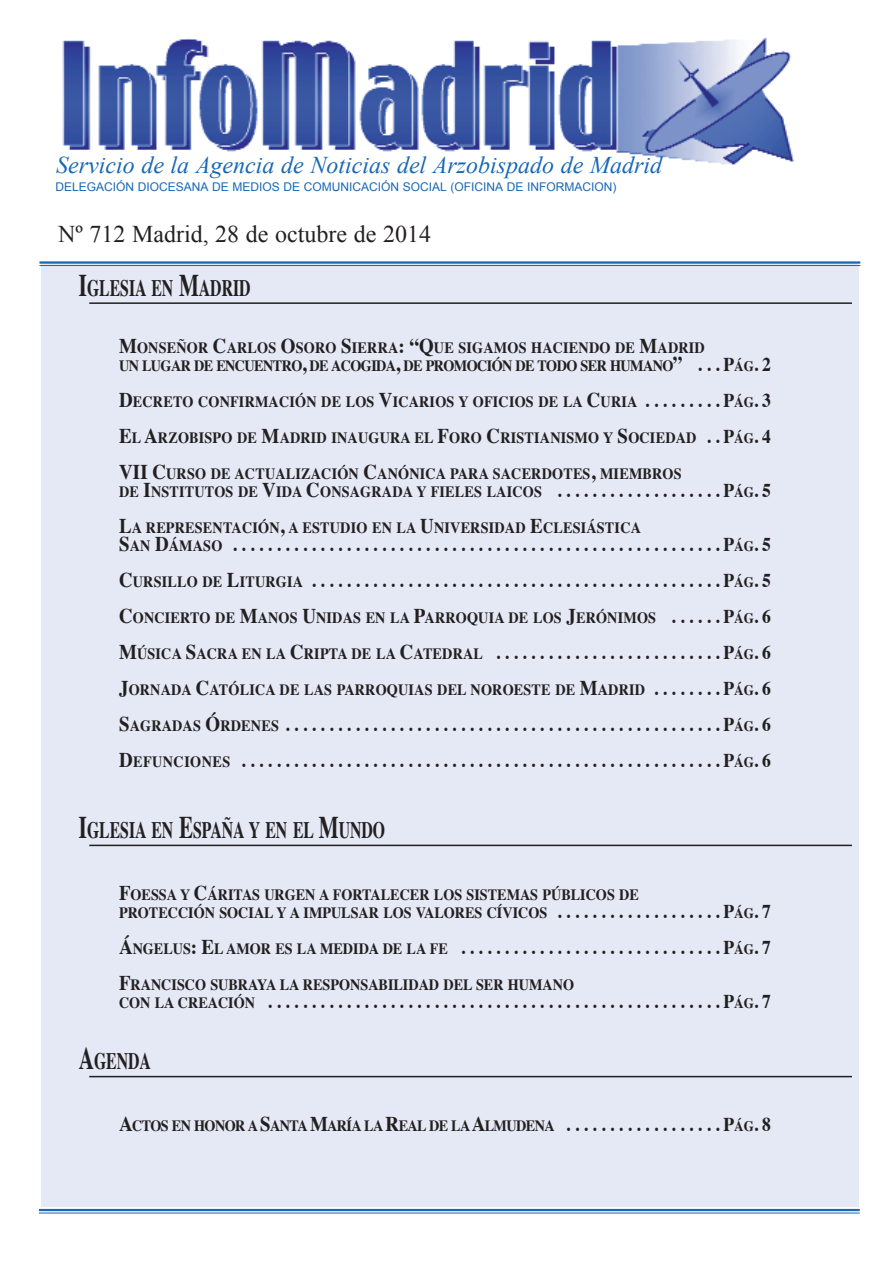
<style>
.page{position:relative;width:893px;height:1263px;background:#fff}
.page>*{position:absolute;margin:0;border:0;box-sizing:border-box;transform-origin:0 0}
.t1{font:italic 24px "Times New Roman";color:#1768b4}
.t2{font:24px "Times New Roman";color:#231f20}
.t3{font:700 23.7px "Times";color:#231f20;scale:.67 1}
.t4{font:700 19.5px/36px "Times";color:#231f20;scale:.9 1}
.t5{font:700 15.75px/18px "Times";letter-spacing:.015em;color:#231f20;scale:.9 1}
.t6{font:700 15.75px/18px "Times";letter-spacing:-.04em;color:#231f20;scale:.9 1}
.t7{font:12px "Arial";color:#1768b4}
.s1{font-size:31.5px}
.s2{font-size:21px}
.s3{font-size:19.5px}
.s4{font-size:14.7px}
.s5{font-size:15.75px}
</style>
<div class="page">
<div style="left:42px;top:263px;width:817px;height:944px;background:#e4e9f5"></div>
<img style="left:62px;top:37px;width:732px;height:128px">
<hr style="left:39px;top:261px;width:821px;height:3px;background:#1768b4">
<hr style="left:39px;top:265px;width:821px;height:1px;background:#1768b4">
<hr style="left:39px;top:1209px;width:821px;height:2px;background:#1768b4">
<hr style="left:39px;top:1213px;width:821px;height:1px;background:#1768b4">
<hr style="left:89px;top:302px;width:763px;height:2px;background:#231f20">
<hr style="left:89px;top:845px;width:763px;height:1px;background:#231f20">
<hr style="left:89px;top:1076px;width:763px;height:1px;background:#231f20">
<h1 class="t1" style="left:56px;top:152px;width:607px">Servicio de la Agencia de Noticias del Arzobispado de Madrid</h1>
<p class="t7" style="left:56px;top:180px;width:563px">DELEGACIÓN DIOCESANA DE MEDIOS DE COMUNICACIÓN SOCIAL (OFICINA DE INFORMACION)</p>
<h1 class="t2" style="left:58px;top:221px;width:374px">Nº 712 Madrid, 28 de octubre de 2014</h1>
<h2 class="t3" style="left:79px;top:278px;width:258px"><span class="s1">I</span>GLESIA EN <span class="s1">M</span>ADRID</h2>
<p class="t6" style="left:119px;top:340px;width:726px"><span class="s2">M</span>ONSEÑOR <span class="s2">C</span>ARLOS <span class="s2">O</span>SORO <span class="s2">S</span>IERRA<span class="s2">: “Q</span>UE SIGAMOS HACIENDO DE <span class="s2">M</span>ADRID<br>UN LUGAR DE ENCUENTRO<span class="s2">,</span> DE ACOGIDA<span class="s2">,</span> DE PROMOCIÓN DE TODO SER HUMANO<span class="s2">”</span> <span class="s3">. . . P</span><span class="s4">ÁG</span><span class="s3">. 2</span></p>
<p class="t5" style="left:119px;top:394px;width:726px"><span class="s2">D</span>ECRETO CONFIRMACIÓN DE LOS <span class="s2">V</span>ICARIOS Y OFICIOS DE LA <span class="s2">C</span>URIA <span class="s3">. . . . . . . . . P</span><span class="s4">ÁG</span><span class="s3">. 3</span></p>
<p class="t5" style="left:119px;top:430px;width:726px"><span class="s2">E</span>L <span class="s2">A</span>RZOBISPO DE <span class="s2">M</span>ADRID INAUGURA EL <span class="s2">F</span>ORO <span class="s2">C</span>RISTIANISMO Y <span class="s2">S</span>OCIEDAD <span class="s3">. . P</span><span class="s4">ÁG</span><span class="s3">. 4</span></p>
<p class="t5" style="left:119px;top:466px;width:726px"><span class="s2">VII C</span>URSO DE ACTUALIZACIÓN <span class="s2">C</span>ANÓNICA PARA SACERDOTES<span class="s2">,</span> MIEMBROS<br>DE <span class="s2">I</span>NSTITUTOS DE <span class="s2">V</span>IDA <span class="s2">C</span>ONSAGRADA Y FIELES LAICOS <span class="s3">. . . . . . . . . . . . . . . . . . . P</span><span class="s4">ÁG</span><span class="s3">. 5</span></p>
<p class="t5" style="left:119px;top:520px;width:581px"><span class="s2">L</span>A REPRESENTACIÓN<span class="s2">,</span> A ESTUDIO EN LA <span class="s2">U</span>NIVERSIDAD <span class="s2">E</span>CLESIÁSTICA</p>
<p class="t4" style="left:119px;top:528px;width:726px"><span class="s2">S</span><span class="s5">AN</span> <span class="s2">D</span><span class="s5">ÁMASO</span> . . . . . . . . . . . . . . . . . . . . . . . . . . . . . . . . . . . . . . . . . . . . . . . . . . . . . . . . P<span class="s4">ÁG</span>. 5<br><span class="s2">C</span><span class="s5">URSILLO DE</span> <span class="s2">L</span><span class="s5">ITURGIA</span> . . . . . . . . . . . . . . . . . . . . . . . . . . . . . . . . . . . . . . . . . . . . . . . P<span class="s4">ÁG</span>. 5</p>
<p class="t5" style="left:119px;top:610px;width:726px"><span class="s2">C</span>ONCIERTO DE <span class="s2">M</span>ANOS <span class="s2">U</span>NIDAS EN LA <span class="s2">P</span>ARROQUIA DE LOS <span class="s2">J</span>ERÓNIMOS <span class="s3">. . . . . . P</span><span class="s4">ÁG</span><span class="s3">. 6</span></p>
<p class="t5" style="left:119px;top:646px;width:726px"><span class="s2">M</span>ÚSICA <span class="s2">S</span>ACRA EN LA <span class="s2">C</span>RIPTA DE LA <span class="s2">C</span>ATEDRAL <span class="s3">. . . . . . . . . . . . . . . . . . . . . . . . . . P</span><span class="s4">ÁG</span><span class="s3">. 6</span></p>
<p class="t5" style="left:119px;top:682px;width:726px"><span class="s2">J</span>ORNADA <span class="s2">C</span>ATÓLICA DE LAS PARROQUIAS DEL NOROESTE DE <span class="s2">M</span>ADRID <span class="s3">. . . . . . . . P</span><span class="s4">ÁG</span><span class="s3">. 6</span></p>
<p class="t4" style="left:119px;top:708px;width:726px"><span class="s2">S</span><span class="s5">AGRADAS</span> <span class="s2">Ó</span><span class="s5">RDENES</span> . . . . . . . . . . . . . . . . . . . . . . . . . . . . . . . . . . . . . . . . . . . . . . . . . . P<span class="s4">ÁG</span>. 6<br><span class="s2">D</span><span class="s5">EFUNCIONES</span> . . . . . . . . . . . . . . . . . . . . . . . . . . . . . . . . . . . . . . . . . . . . . . . . . . . . . . . P<span class="s4">ÁG</span>. 6</p>
<h2 class="t3" style="left:79px;top:820px;width:459px"><span class="s1">I</span>GLESIA EN <span class="s1">E</span>SPAÑA Y EN EL <span class="s1">M</span>UNDO</h2>
<p class="t5" style="left:119px;top:886px;width:726px"><span class="s2">F</span>OESSA Y <span class="s2">C</span>ÁRITAS URGEN A FORTALECER LOS SISTEMAS PÚBLICOS DE<br>PROTECCIÓN SOCIAL Y A IMPULSAR LOS VALORES CÍVICOS <span class="s3">. . . . . . . . . . . . . . . . . . . P</span><span class="s4">ÁG</span><span class="s3">. 7</span></p>
<p class="t4" style="left:119px;top:931px;width:726px"><span class="s2">Á</span><span class="s5">NGELUS</span><span class="s2">: E</span><span class="s5">L AMOR ES LA MEDIDA DE LA FE</span> . . . . . . . . . . . . . . . . . . . . . . . . . . . . . . P<span class="s4">ÁG</span>. 7</p>
<p class="t5" style="left:119px;top:976px;width:507px"><span class="s2">F</span>RANCISCO SUBRAYA LA RESPONSABILIDAD DEL SER HUMANO</p>
<p class="t4" style="left:119px;top:985px;width:726px"><span class="s5">CON LA CREACIÓN</span> . . . . . . . . . . . . . . . . . . . . . . . . . . . . . . . . . . . . . . . . . . . . . . . . . . . . P<span class="s4">ÁG</span>. 7</p>
<h2 class="t3" style="left:79px;top:1051px;width:109px"><span class="s1">A</span>GENDA</h2>
<p class="t6" style="left:119px;top:1118px;width:726px"><span class="s2">A</span>CTOS EN HONOR A <span class="s2">S</span>ANTA <span class="s2">M</span>ARÍA LA <span class="s2">R</span>EAL DE LA<span class="s2">A</span>LMUDENA <span class="s3">. . . . . . . . . . . . . . . . . . P</span><span class="s4">ÁG</span><span class="s3">. 8</span></p>
</div>
